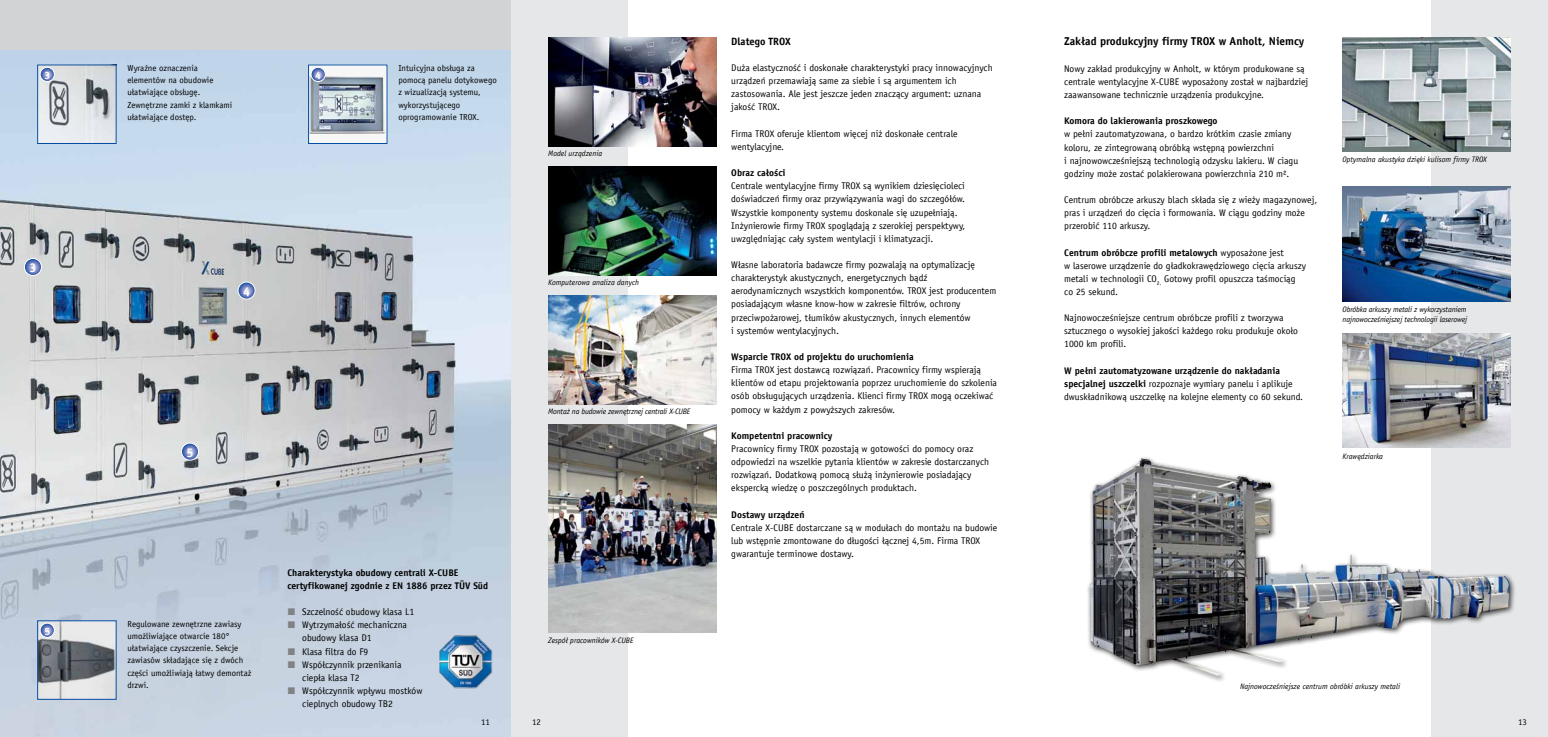
<style>
.page{position:relative;width:1548px;height:737px;background:#fff}
.page>*{position:absolute;margin:0;border:0;box-sizing:border-box;transform-origin:0 0}
.t1{font:700 12.6px "TROX Officina Sans";color:#fff}
.t2{font:700 11.38px "TROX Officina Sans";color:#000}
.t3{font:700 10.5px "TROX Officina Sans";color:#000}
.t4{font:700 10.5px "TROX Officina Sans";color:#fff}
.t5{font:9.62px/13.1px "TROX Officina Sans";color:#000}
.t6{font:700 9.62px/13.1px "TROX Officina Sans";color:#000}
.t7{font:8.75px/12.2px "TROX Officina Sans";color:#000}
.t8{font:italic 7.88px/10.5px "TROX Officina Sans";color:#000}
.t9{font:italic 7.88px "TROX Officina Sans";letter-spacing:-.02em;color:#000}
.s1{font-family:"TROX Helvetica";color:#808285}
.s2{font-weight:700}
</style>
<div class="page">
<img style="left:0;top:50px;width:511px;height:687px">
<div style="left:0;top:0;width:511px;height:50px;background:#d1d3d4"></div>
<svg style="left:24px;top:258px;width:18px;height:17px"></svg>
<div style="left:24px;top:258px;width:18px;height:18px;border:1px solid #fff;border-radius:50%"></div>
<svg style="left:181px;top:443px;width:18px;height:17px"></svg>
<div style="left:181px;top:443px;width:18px;height:17px;border:1px solid #fff;border-radius:50%"></div>
<svg style="left:238px;top:282px;width:17px;height:17px"></svg>
<div style="left:238px;top:282px;width:17px;height:17px;border:1px solid #fff;border-radius:50%"></div>
<img style="left:39px;top:66px;width:76px;height:76px">
<div style="left:37px;top:64px;width:80px;height:80px;border:1px solid #034ea2"></div>
<svg style="left:40px;top:67px;width:14px;height:15px"></svg>
<div style="left:40px;top:67px;width:15px;height:15px;border:1px solid #fff;border-radius:50%"></div>
<img style="left:310px;top:66px;width:75px;height:76px">
<div style="left:308px;top:64px;width:79px;height:80px;border:1px solid #034ea2"></div>
<svg style="left:311px;top:67px;width:14px;height:15px"></svg>
<div style="left:311px;top:67px;width:15px;height:15px;border:1px solid #fff;border-radius:50%"></div>
<img style="left:439px;top:635px;width:53px;height:53px">
<img style="left:39px;top:622px;width:76px;height:75px">
<div style="left:37px;top:620px;width:80px;height:79px;border:1px solid #034ea2"></div>
<svg style="left:40px;top:623px;width:14px;height:14px"></svg>
<div style="left:40px;top:623px;width:15px;height:14px;border:1px solid #fff;border-radius:50%"></div>
<div style="left:511px;top:0;width:117px;height:737px;background:#e6e7e8"></div>
<img style="left:548px;top:295px;width:168px;height:109px">
<img style="left:548px;top:37px;width:168px;height:109px">
<img style="left:548px;top:166px;width:168px;height:109px">
<img style="left:548px;top:424px;width:168px;height:208px">
<div style="left:1431px;top:0;width:117px;height:737px;background:#e6e7e8"></div>
<img style="left:1342px;top:187px;width:169px;height:114px">
<div style="left:1086px;top:455px;width:430px;height:228px;background:#000;opacity:.75"></div>
<img style="left:1090px;top:460px;width:193px;height:216px">
<img style="left:1342px;top:333px;width:169px;height:114px">
<img style="left:1342px;top:37px;width:169px;height:114px">
<p class="t7" style="left:127px;top:62px;width:106px">Wyraźne oznaczenia elementów na obudowie ułatwiające obsługę.<br>Zewnętrzne zamki z klamkami ułatwiające dostęp.</p>
<p class="t7" style="left:398px;top:62px;width:100px">Intuicyjna obsługa za pomocą panelu dotykowego z wizualizacją systemu, wykorzystującego oprogramowanie TROX.</p>
<p class="t4" style="left:44px;top:69px;width:7px">3</p>
<p class="t4" style="left:315px;top:69px;width:7px">4</p>
<h1 class="t1" style="left:29px;top:260px;width:9px">3</h1>
<h1 class="t1" style="left:243px;top:284px;width:9px">4</h1>
<p class="t4" style="left:44px;top:624px;width:7px">5</p>
<h1 class="t1" style="left:186px;top:445px;width:9px">5</h1>
<p class="t7" style="left:127px;top:617px;width:125px">Regulowane zewnętrzne zawiasy umożliwiające otwarcie 180° ułatwiające czyszczenie. Sekcje zawiasów składające się z dwóch części umożliwiają łatwy demontaż drzwi.</p>
<p class="t6" style="left:287px;top:566px;width:202px">Charakterystyka obudowy centrali X-CUBE certyfikowanej zgodnie z EN 1886 przez TÜV Süd</p>
<p class="t5" style="left:287px;top:605px;width:128px"><span class="s1">■</span> Szczelność obudowy klasa L1</p>
<p class="t5" style="left:302px;top:618px;width:106px;text-indent:-15px"><span class="s1">■</span> Wytrzymałość mechaniczna obudowy klasa D1</p>
<p class="t5" style="left:287px;top:644px;width:82px"><span class="s1">■</span> Klasa filtra do F9</p>
<p class="t5" style="left:302px;top:658px;width:101px;text-indent:-15px"><span class="s1">■</span> Współczynnik przenikania ciepła klasa T2</p>
<p class="t5" style="left:302px;top:684px;width:122px;text-indent:-15px"><span class="s1">■</span> Współczynnik wpływu mostków cieplnych obudowy TB2</p>
<p class="t7" style="left:481px;top:715px;width:10px">11</p>
<p class="t8" style="left:548px;top:148px;width:55px">Model urządzenia</p>
<p class="t8" style="left:548px;top:277px;width:92px">Komputerowa analiza danych</p>
<p class="t9" style="left:548px;top:406px;width:144px">Montaż na budowie zewnętrznej centrali X-CUBE</p>
<p class="t8" style="left:548px;top:635px;width:87px">Zespół pracowników X-CUBE</p>
<p class="t3" style="left:731px;top:35px;width:61px">Dlatego TROX</p>
<p class="t5" style="left:731px;top:61px;width:263px">Duża elastyczność i doskonałe charakterystyki pracy innowacyjnych urządzeń przemawiają same za siebie i są argumentem ich zastosowania. Ale jest jeszcze jeden znaczący argument: uznana jakość TROX.</p>
<p class="t5" style="left:731px;top:127px;width:228px">Firma TROX oferuje klientom więcej niż doskonałe centrale wentylacyjne.</p>
<p class="t6" style="left:731px;top:166px;width:56px">Obraz całości</p>
<p class="t5" style="left:731px;top:179px;width:236px">Centrale wentylacyjne firmy TROX są wynikiem dziesięcioleci doświadczeń firmy oraz przywiązywania wagi do szczegółów.<br>Wszystkie komponenty systemu doskonale się uzupełniają.<br>Inżynierowie firmy TROX spoglądają z szerokiej perspektywy, uwzględniając cały system wentylacji i klimatyzacji.</p>
<p class="t5" style="left:731px;top:258px;width:266px">Własne laboratoria badawcze firmy pozwalają na optymalizację charakterystyk akustycznych, energetycznych bądź aerodynamicznych wszystkich komponentów. TROX jest producentem posiadającym własne know-how w zakresie filtrów, ochrony przeciwpożarowej, tłumików akustycznych, innych elementów<br>i systemów wentylacyjnych.</p>
<p class="t6" style="left:731px;top:350px;width:184px">Wsparcie TROX od projektu do uruchomienia</p>
<p class="t5" style="left:731px;top:363px;width:267px">Firma TROX jest dostawcą rozwiązań. Pracownicy firmy wspierają klientów od etapu projektowania poprzez uruchomienie do szkolenia osób obsługujących urządzenia. Klienci firmy TROX mogą oczekiwać pomocy w każdym z powyższych zakresów.</p>
<p class="t6" style="left:731px;top:429px;width:103px">Kompetentni pracownicy</p>
<p class="t5" style="left:731px;top:442px;width:259px">Pracownicy firmy TROX pozostają w gotowości do pomocy oraz odpowiedzi na wszelkie pytania klientów w zakresie dostarczanych rozwiązań. Dodatkową pomocą służą inżynierowie posiadający ekspercką wiedzę o poszczególnych produktach.</p>
<p class="t6" style="left:731px;top:507px;width:75px">Dostawy urządzeń</p>
<p class="t5" style="left:731px;top:521px;width:267px">Centrale X-CUBE dostarczane są w modułach do montażu na budowie lub wstępnie zmontowane do długości łącznej 4,5m. Firma TROX gwarantuje terminowe dostawy.</p>
<p class="t2" style="left:1064px;top:34px;width:241px">Zakład produkcyjny firmy TROX w Anholt, Niemcy</p>
<p class="t5" style="left:1064px;top:62px;width:245px">Nowy zakład produkcyjny w Anholt, w którym produkowane są centrale wentylacyjne X-CUBE wyposażony został w najbardziej zaawansowane technicznie urządzenia produkcyjne.</p>
<p class="t6" style="left:1064px;top:114px;width:155px">Komora do lakierowania proszkowego</p>
<p class="t5" style="left:1064px;top:128px;width:235px">w pełni zautomatyzowana, o bardzo krótkim czasie zmiany koloru, ze zintegrowaną obróbką wstępną powierzchni<br>i najnowowcześniejszą technologią odzysku lakieru. W ciagu godziny może zostać polakierowana powierzchnia 210 m².</p>
<p class="t5" style="left:1064px;top:193px;width:254px">Centrum obróbcze arkuszy blach składa się z wieży magazynowej, pras i urządzeń do cięcia i formowania. W ciągu godziny może przerobić 110 arkuszy.</p>
<p class="t5" style="left:1064px;top:246px;width:243px"><span class="s2">Centrum obróbcze profili metalowych</span> wyposażone jest<br>w laserowe urządzenie do gładkokrawędziowego cięcia arkuszy metali w technologii CO<sub>2.</sub> Gotowy profil opuszcza taśmociąg co 25 sekund.</p>
<p class="t5" style="left:1064px;top:311px;width:235px">Najnowocześniejsze centrum obróbcze profili z tworzywa sztucznego o wysokiej jakości każdego roku produkuje około<br>1000 km profili.</p>
<p class="t5" style="left:1064px;top:364px;width:240px"><span class="s2">W pełni zautomatyzowane urządzenie do nakładania specjalnej uszczelki</span> rozpoznaje wymiary panelu i aplikuje dwuskładnikową uszczelkę na kolejne elementy co 60 sekund.</p>
<p class="t8" style="left:1342px;top:154px;width:146px">Optymalna akustyka dzięki kulisom firmy TROX</p>
<p class="t8" style="left:1342px;top:304px;width:126px">Obróbka arkuszy metali z wykorzystaniem najnowocześniejszej technologii laserowej</p>
<p class="t8" style="left:1342px;top:451px;width:42px">Krawędziarka</p>
<p class="t8" style="left:1240px;top:681px;width:162px">Najnowocześniejsze centrum obróbki arkuszy metali</p>
<p class="t7" style="left:532px;top:715px;width:10px">12</p>
<p class="t7" style="left:1518px;top:715px;width:10px">13</p>
</div>
